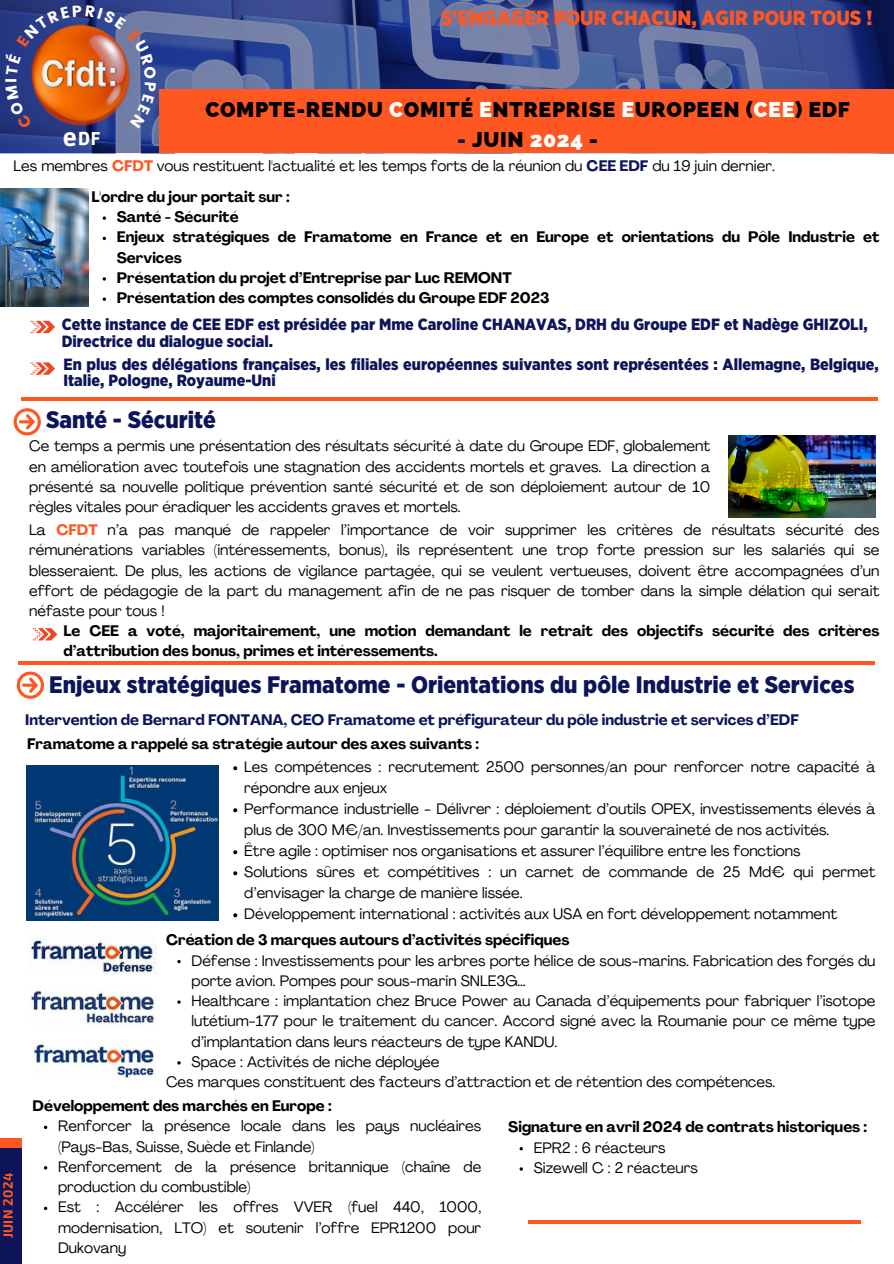
<style>
.page{position:relative;width:894px;height:1264px;background:#fff}
.page>*{position:absolute;margin:0;border:0;box-sizing:border-box;transform-origin:0 0}
.t1{font:900 23.85px "Gotham Narrow";color:#0d145a}
.t2{font:900 23.1px "Ruda";color:#fff}
.t3{font:800 21.3px "Raleway";letter-spacing:.03em;color:#000}
.t4{font:900 20.4px "Gotham Narrow";color:#ff5722}
.t5{font:900 18.45px "Ruda";color:#fff}
.t6{font:900 16.2px/16.8px "Gotham Narrow";color:#0d145a}
.t7{font:15.75px "Poppins";color:#fff}
.t8{font:15px/20.2px "Agrandir";color:#000}
.t9{font:700 15px/20.2px "Agrandir";color:#000}
.t10{font:700 15px "Agrandir";color:#0d145a}
.t11{font:700 13.2px "Exo 2";letter-spacing:.03em;color:#ff5722}
.s1{color:#fff}
.s2{color:#0d145a}
.s3{font-weight:700;color:#ff5722}
.s4{font-weight:700;color:#0d145a}
</style>
<div class="page">
<div style="left:0;top:1137px;width:21px;height:116px;background:#ff5722"></div>
<div style="left:0;top:1147px;width:21px;height:116px;background:#0d145a"></div>
<hr style="left:22px;top:397px;width:856px;height:4px;background:#ff5722">
<svg style="left:14px;top:408px;width:27px;height:27px"></svg>
<img style="left:0;top:0;width:893px;height:153px">
<div style="left:159px;top:89px;width:734px;height:64px;background:#ff5722"></div>
<svg style="left:17px;top:671px;width:27px;height:27px"></svg>
<img style="left:1px;top:188px;width:88px;height:118px">
<hr style="left:528px;top:1220px;width:332px;height:3px;background:#ff5722">
<img style="left:728px;top:435px;width:147px;height:82px">
<hr style="left:18px;top:661px;width:856px;height:4px;background:#ff5722">
<img style="left:26px;top:766px;width:192px;height:154px">
<svg style="left:33px;top:628px;width:24px;height:12px"></svg>
<img style="left:31px;top:935px;width:126px;height:38px">
<img style="left:30px;top:991px;width:125px;height:34px">
<img style="left:34px;top:1044px;width:121px;height:34px">
<svg style="left:103px;top:216px;width:3px;height:4px"></svg>
<svg style="left:103px;top:297px;width:3px;height:4px"></svg>
<svg style="left:233px;top:766px;width:4px;height:4px"></svg>
<svg style="left:233px;top:808px;width:4px;height:4px"></svg>
<svg style="left:233px;top:850px;width:4px;height:4px"></svg>
<svg style="left:233px;top:871px;width:4px;height:4px"></svg>
<svg style="left:233px;top:913px;width:4px;height:4px"></svg>
<svg style="left:177px;top:960px;width:4px;height:3px"></svg>
<svg style="left:177px;top:1061px;width:4px;height:3px"></svg>
<svg style="left:519px;top:1147px;width:4px;height:3px"></svg>
<svg style="left:30px;top:321px;width:25px;height:12px"></svg>
<svg style="left:30px;top:362px;width:25px;height:13px"></svg>
<img style="left:4px;top:5px;width:152px;height:124px">
<p class="t7" style="left:2px;top:83px;width:7px;rotate:-90deg">I</p>
<p class="t2" style="left:63px;top:125px;width:15px">e</p>
<p class="t5" style="left:78px;top:128px;width:24px">DF</p>
<p class="t4" style="left:441px;top:9px;width:432px">S'ENGAGER POUR CHACUN, AGIR POUR TOUS !</p>
<p class="t3" style="left:205px;top:97px;width:645px">COMPTE-RENDU <span class="s1">C</span>OMITÉ <span class="s1">E</span>NTREPRISE <span class="s1">E</span>UROPEEN (<span class="s1">CEE</span>) EDF</p>
<p class="t3" style="left:457px;top:127px;width:142px"><span class="s2">-</span> JUIN <span class="s1">2024</span> -</p>
<h6 class="t8" style="left:14px;top:157px;width:762px">Les membres <span class="s3">CFDT</span> vous restituent l'actualité et les temps forts de la réunion du <span class="s4">CEE EDF</span> du 19 juin dernier.</h6>
<p class="t9" style="left:91px;top:188px;width:200px">L'ordre du jour portait sur :</p>
<p class="t9" style="left:117px;top:208px;width:123px">Santé - Sécurité</p>
<h5 class="t9" style="left:117px;top:228px;width:764px">Enjeux stratégiques de Framatome en France et en Europe et orientations du Pôle Industrie et<br>Services</h5>
<p class="t9" style="left:117px;top:269px;width:396px">Présentation du projet d’Entreprise par Luc REMONT</p>
<p class="t9" style="left:117px;top:289px;width:434px">Présentation des comptes consolidés du Groupe EDF 2023</p>
<p class="t6" style="left:62px;top:316px;width:807px">Cette instance de CEE EDF est présidée par Mme Caroline CHANAVAS, DRH du Groupe EDF et Nadège GHIZOLI,<br>Directrice du dialogue social.</p>
<p class="t6" style="left:63px;top:356px;width:816px">En plus des délégations françaises, les filiales européennes suivantes sont représentées : Allemagne, Belgique,<br>Italie, Pologne, Royaume-Uni</p>
<p class="t1" style="left:46px;top:409px;width:171px">Santé - Sécurité</p>
<p class="t8" style="left:29px;top:437px;width:682px;text-align:justify">Ce temps a permis une présentation des résultats sécurité à date du Groupe EDF, globalement en amélioration avec toutefois une stagnation des accidents mortels et graves. La direction a présenté sa nouvelle politique prévention santé sécurité et de son déploiement autour de 10 règles vitales pour éradiquer les accidents graves et mortels.</p>
<h6 class="t8" style="left:29px;top:521px;width:851px;text-align:justify">La <span class="s3">CFDT</span> n’a pas manqué de rappeler l’importance de voir supprimer les critères de résultats sécurité des rémunérations variables (intéressements, bonus), ils représentent une trop forte pression sur les salariés qui se blesseraient. De plus, les actions de vigilance partagée, qui se veulent vertueuses, doivent être accompagnées d’un effort de pédagogie de la part du management afin de ne pas risquer de tomber dans la simple délation qui serait néfaste pour tous !</h6>
<p class="t9" style="left:63px;top:622px;width:817px">Le CEE a voté, majoritairement, une motion demandant le retrait des objectifs sécurité des critères d’attribution des bonus, primes et intéressements.</p>
<p class="t1" style="left:49px;top:673px;width:806px">Enjeux stratégiques Framatome - Orientations du pôle Industrie et Services</p>
<p class="t10" style="left:25px;top:713px;width:774px">Intervention de Bernard FONTANA, CEO Framatome et préfigurateur du pôle industrie et services d’EDF</p>
<p class="t9" style="left:27px;top:734px;width:453px">Framatome a rappelé sa stratégie autour des axes suivants :</p>
<h5 class="t11" style="left:-1px;top:1238px;width:67px;rotate:-90deg">JUIN 2024</h5>
<p class="t8" style="left:244px;top:757px;width:632px;line-height:21px">Les compétences : recrutement 2500 personnes/an pour renforcer notre capacité à répondre aux enjeux</p>
<h5 class="t8" style="left:244px;top:799px;width:632px;line-height:21px">Performance industrielle - Délivrer : déploiement d’outils OPEX, investissements élevés à plus de 300 M€/an. Investissements pour garantir la souveraineté de nos activités.</h5>
<p class="t8" style="left:244px;top:841px;width:557px">Être agile : optimiser nos organisations et assurer l’équilibre entre les fonctions</p>
<p class="t8" style="left:244px;top:862px;width:632px;line-height:21px">Solutions sûres et compétitives : un carnet de commande de 25 Md€ qui permet d’envisager la charge de manière lissée.</p>
<p class="t8" style="left:244px;top:904px;width:594px">Développement international : activités aux USA en fort développement notamment</p>
<h5 class="t9" style="left:166px;top:931px;width:405px">Création de 3 marques autours d’activités spécifiques</h5>
<p class="t8" style="left:191px;top:951px;width:685px">Défense : Investissements pour les arbres porte hélice de sous-marins. Fabrication des forgés du porte avion. Pompes pour sous-marin SNLE3G…</p>
<p class="t8" style="left:191px;top:992px;width:685px">Healthcare : implantation chez Bruce Power au Canada d’équipements pour fabriquer l’isotope</p>
<p class="t8" style="left:191px;top:1012px;width:685px">lutétium-177 pour le traitement du cancer. Accord signé avec la Roumanie pour ce même type</p>
<p class="t8" style="left:191px;top:1032px;width:367px">d’implantation dans leurs réacteurs de type KANDU.</p>
<p class="t8" style="left:191px;top:1052px;width:249px">Space : Activités de niche déployée</p>
<p class="t8" style="left:166px;top:1073px;width:610px">Ces marques constituent des facteurs d’attraction et de rétention des compétences.</p>
<p class="t9" style="left:33px;top:1097px;width:300px">Développement des marchés en Europe :</p>
<p class="t8" style="left:58px;top:1117px;width:424px">Renforcer la présence locale dans les pays nucléaires (Pays-Bas, Suisse, Suède et Finlande)<br>Renforcement de la présence britannique (chaîne de production du combustible)<br>Est : Accélérer les offres VVER (fuel 440, 1000, modernisation, LTO) et soutenir l’offre EPR1200 pour Dukovany</p>
<p class="t9" style="left:508px;top:1118px;width:360px">Signature en avril 2024 de contrats historiques :</p>
<p class="t8" style="left:533px;top:1138px;width:165px">EPR2 : 6 réacteurs<br>Sizewell C : 2 réacteurs</p>
</div>
